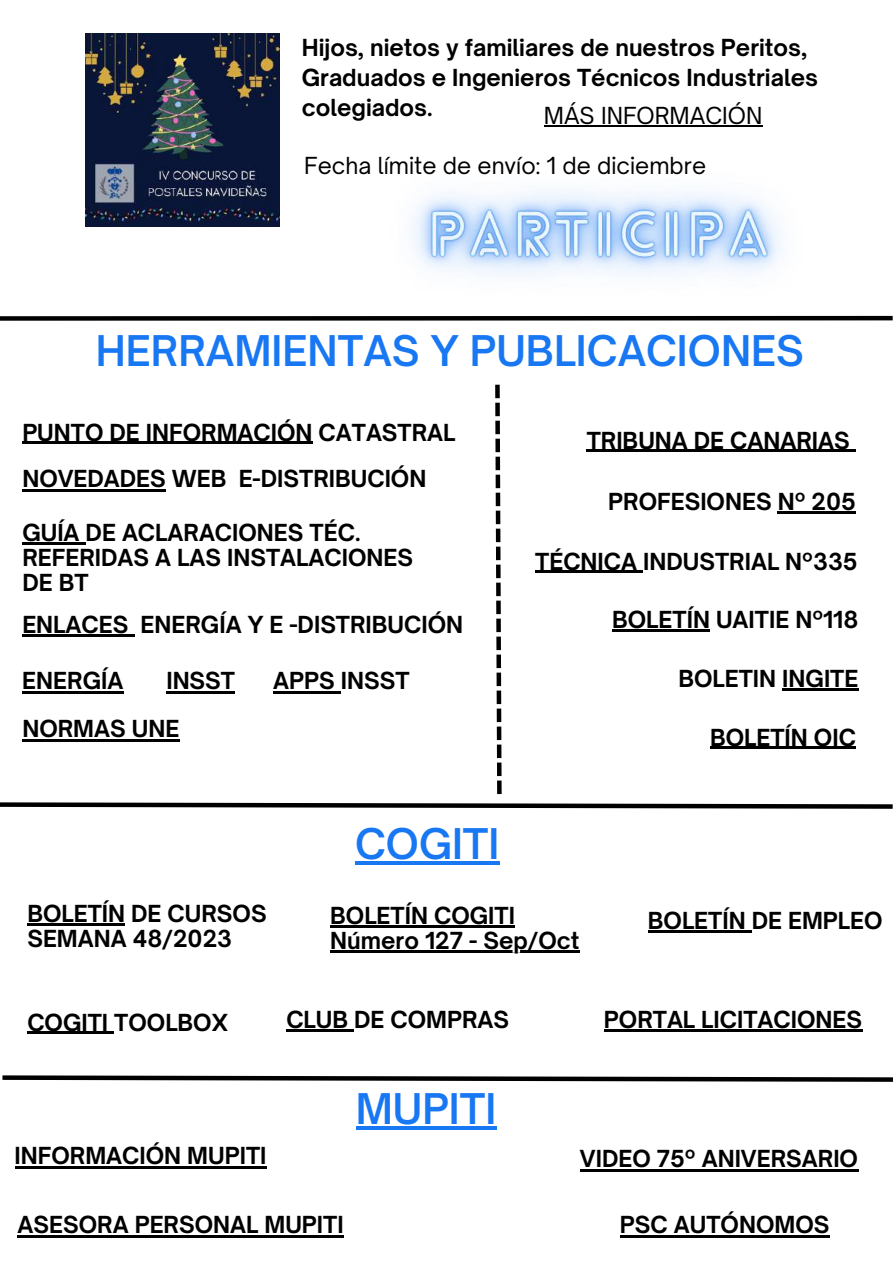
<style>
.page{position:relative;width:893px;height:1264px;background:#fff}
.page>*{position:absolute;margin:0;border:0;box-sizing:border-box;transform-origin:0 0}
.t1{font:600 40.5px "Open Sauce One";color:#1877f2}
.t2{font:700 22.5px/24.8px "Open Sauce One";color:#000}
.t3{font:22.5px "Open Sauce One";color:#000}
</style>
<div class="page">
<svg style="left:0;top:802px;width:892px;height:7px"></svg>
<svg style="left:2px;top:1075px;width:890px;height:7px"></svg>
<hr style="left:535px;top:570px;width:108px;height:3px;background:#000">
<hr style="left:22px;top:634px;width:106px;height:2px;background:#000">
<svg style="left:128px;top:634px;width:6px;height:2px"></svg>
<hr style="left:612px;top:629px;width:98px;height:2px;background:#000">
<div style="left:0;top:316px;width:892px;height:5px;background:#000"></div>
<hr style="left:330px;top:925px;width:185px;height:2px;background:#000">
<hr style="left:330px;top:949px;width:169px;height:3px;background:#000">
<hr style="left:499px;top:949px;width:80px;height:3px;background:#000">
<hr style="left:777px;top:511px;width:78px;height:2px;background:#000">
<hr style="left:586px;top:450px;width:263px;height:2px;background:#000">
<svg style="left:849px;top:450px;width:6px;height:2px"></svg>
<hr style="left:273px;top:691px;width:68px;height:2px;background:#000">
<hr style="left:22px;top:691px;width:101px;height:2px;background:#000">
<hr style="left:710px;top:746px;width:145px;height:3px;background:#000">
<hr style="left:22px;top:542px;width:64px;height:2px;background:#000">
<hr style="left:166px;top:691px;width:69px;height:2px;background:#000">
<hr style="left:782px;top:688px;width:76px;height:2px;background:#000">
<hr style="left:22px;top:489px;width:144px;height:2px;background:#000">
<hr style="left:286px;top:1029px;width:68px;height:2px;background:#000">
<hr style="left:355px;top:861px;width:144px;height:3px;background:#1877f2">
<hr style="left:27px;top:923px;width:98px;height:2px;background:#000">
<hr style="left:647px;top:930px;width:104px;height:2px;background:#000">
<hr style="left:27px;top:1031px;width:87px;height:3px;background:#000">
<hr style="left:355px;top:1126px;width:141px;height:3px;background:#1877f2">
<hr style="left:15px;top:1165px;width:251px;height:3px;background:#000">
<hr style="left:17px;top:1235px;width:327px;height:2px;background:#000">
<hr style="left:580px;top:1169px;width:278px;height:2px;background:#000">
<hr style="left:620px;top:1235px;width:209px;height:2px;background:#000">
<hr style="left:604px;top:1029px;width:258px;height:2px;background:#000">
<hr style="left:22px;top:442px;width:290px;height:2px;background:#000">
<svg style="left:495px;top:385px;width:6px;height:409px"></svg>
<hr style="left:22px;top:739px;width:157px;height:3px;background:#000">
<img style="left:348px;top:191px;width:502px;height:130px">
<img style="left:86px;top:33px;width:193px;height:194px">
<hr style="left:543px;top:125px;width:219px;height:2px;background:#000">
<p class="t2" style="left:302px;top:32px;width:517px;line-height:30.3px">Hijos, nietos y familiares de nuestros Peritos,<br>Graduados e Ingenieros Técnicos Industriales colegiados.</p>
<p class="t3" style="left:543px;top:102px;width:220px">MÁS INFORMACIÓN</p>
<p class="t3" style="left:304px;top:152px;width:403px">Fecha límite de envío: 1 de diciembre</p>
<h1 class="t1" style="left:96px;top:326px;width:710px">HERRAMIENTAS Y PUBLICACIONES</h1>
<p class="t2" style="left:22px;top:420px;width:434px">PUNTO DE INFORMACIÓN CATASTRAL</p>
<p class="t2" style="left:22px;top:466px;width:405px">NOVEDADES WEB E-DISTRIBUCIÓN</p>
<p class="t2" style="left:22px;top:520px;width:392px">GUÍA DE ACLARACIONES TÉC.<br>REFERIDAS A LAS INSTALACIONES<br>DE BT</p>
<p class="t2" style="left:586px;top:427px;width:265px">TRIBUNA DE CANARIAS</p>
<p class="t2" style="left:608px;top:489px;width:249px">PROFESIONES Nº 205</p>
<p class="t2" style="left:535px;top:548px;width:324px">TÉCNICA INDUSTRIAL Nº335</p>
<p class="t2" style="left:22px;top:612px;width:442px">ENLACES ENERGÍA Y E -DISTRIBUCIÓN</p>
<p class="t2" style="left:612px;top:607px;width:248px">BOLETÍN UAITIE Nº118</p>
<p class="t2" style="left:22px;top:668px;width:103px">ENERGÍA</p>
<p class="t2" style="left:273px;top:668px;width:138px">APPS INSST</p>
<p class="t2" style="left:166px;top:668px;width:70px">INSST</p>
<p class="t2" style="left:678px;top:666px;width:181px">BOLETIN INGITE</p>
<p class="t2" style="left:22px;top:716px;width:158px">NORMAS UNE</p>
<h1 class="t1" style="left:355px;top:818px;width:146px">COGITI</h1>
<p class="t2" style="left:710px;top:724px;width:147px">BOLETÍN OIC</p>
<p class="t2" style="left:27px;top:900px;width:241px">BOLETÍN DE CURSOS<br>SEMANA 48/2023</p>
<p class="t2" style="left:647px;top:908px;width:236px">BOLETÍN DE EMPLEO</p>
<p class="t2" style="left:330px;top:903px;width:251px">BOLETÍN COGITI<br>Número 127 - Sep/Oct</p>
<p class="t2" style="left:27px;top:1009px;width:202px">COGITI TOOLBOX</p>
<p class="t2" style="left:286px;top:1007px;width:224px">CLUB DE COMPRAS</p>
<p class="t2" style="left:15px;top:1142px;width:253px">INFORMACIÓN MUPITI</p>
<h1 class="t1" style="left:355px;top:1083px;width:142px">MUPITI</h1>
<p class="t2" style="left:17px;top:1212px;width:328px">ASESORA PERSONAL MUPITI</p>
<p class="t2" style="left:604px;top:1007px;width:260px">PORTAL LICITACIONES</p>
<p class="t2" style="left:580px;top:1146px;width:280px">VIDEO 75º ANIVERSARIO</p>
<p class="t2" style="left:620px;top:1212px;width:211px">PSC AUTÓNOMOS</p>
</div>
